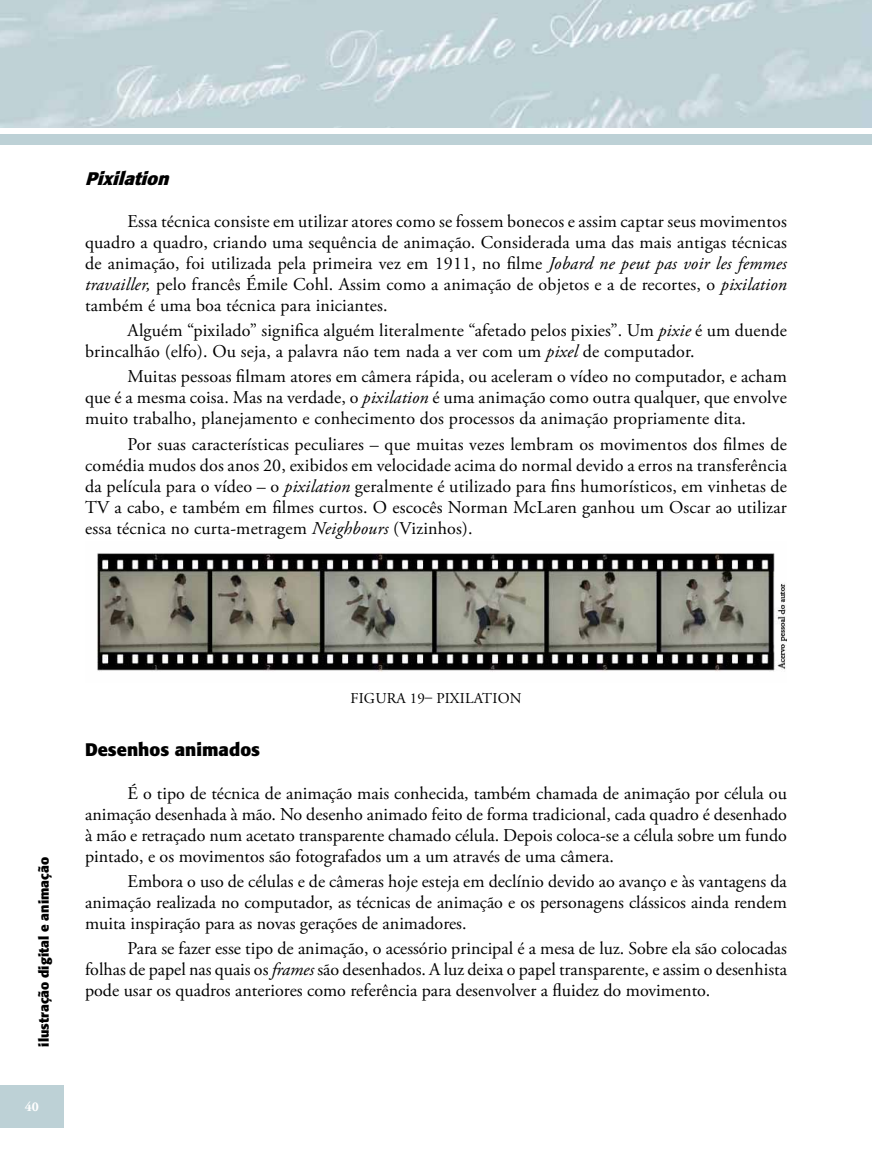
<style>
.page{position:relative;width:872px;height:1170px;background:#fff}
.page>*{position:absolute;margin:0;border:0;box-sizing:border-box;transform-origin:0 0}
.t1{font:18px/21px "Adobe Garamond Pro";letter-spacing:.01em;color:#000;text-align:justify}
.t2{font:700 18px "Formata";color:#000}
.t3{font:italic 700 18px "Formata";color:#000}
.t4{font:15px "Adobe Garamond Pro";color:#000}
.t5{font:700 13.5px "Formata";color:#000}
.t6{font:700 13.5px "Adobe Garamond Pro";color:#fff}
.s1{font-style:italic}
</style>
<div class="page">
<div style="left:0;top:134px;width:872px;height:11px;background:#bdd1d6"></div>
<div style="left:0;top:1084px;width:64px;height:43px;background:#bdd1d6"></div>
<img style="left:0;top:0;width:872px;height:127px">
<img style="left:97px;top:553px;width:690px;height:119px">
<p class="t3" style="left:85px;top:167px;width:91px">Pixilation</p>
<p class="t1" style="left:85px;top:211px;width:703px;text-indent:43px">Essa técnica consiste em utilizar atores como se fossem bonecos e assim captar seus movimentos quadro a quadro, criando uma sequência de animação. Considerada uma das mais antigas técnicas de animação, foi utilizada pela primeira vez em 1911, no filme <span class="s1">Jobard ne peut pas voir les femmes travailler,</span> pelo francês Émile Cohl. Assim como a animação de objetos e a de recortes, o <span class="s1">pixilation </span>também é uma boa técnica para iniciantes.</p>
<p class="t1" style="left:85px;top:320px;width:703px;text-indent:43px">Alguém “pixilado” significa alguém literalmente “afetado pelos pixies”. Um <span class="s1">pixie</span> é um duende brincalhão (elfo). Ou seja, a palavra não tem nada a ver com um <span class="s1">pixel</span> de computador.</p>
<p class="t1" style="left:85px;top:367px;width:703px;text-indent:43px">Muitas pessoas filmam atores em câmera rápida, ou aceleram o vídeo no computador, e acham que é a mesma coisa. Mas na verdade, o <span class="s1">pixilation</span> é uma animação como outra qualquer, que envolve muito trabalho, planejamento e conhecimento dos processos da animação propriamente dita.</p>
<p class="t1" style="left:85px;top:434px;width:703px;text-indent:43px">Por suas características peculiares – que muitas vezes lembram os movimentos dos filmes de comédia mudos dos anos 20, exibidos em velocidade acima do normal devido a erros na transferência da película para o vídeo – o <span class="s1">pixilation</span> geralmente é utilizado para fins humorísticos, em vinhetas de TV a cabo, e também em filmes curtos. O escocês Norman McLaren ganhou um Oscar ao utilizar essa técnica no curta-metragem <span class="s1">Neighbours</span> (Vizinhos).</p>
<p class="t5" style="left:36px;top:1046px;width:191px;rotate:-90deg">ilustração digital e animação</p>
<p class="t6" style="left:25px;top:1098px;width:16px">40</p>
<p class="t4" style="left:350px;top:689px;width:19px">Figura</p>
<p class="t4" style="left:410px;top:689px;width:45px">19– Pixilation</p>
<p class="t2" style="left:85px;top:738px;width:177px">Desenhos animados</p>
<p class="t1" style="left:85px;top:782px;width:703px;text-indent:43px">É o tipo de técnica de animação mais conhecida, também chamada de animação por célula ou animação desenhada à mão. No desenho animado feito de forma tradicional, cada quadro é desenhado à mão e retraçado num acetato transparente chamado célula. Depois coloca-se a célula sobre um fundo pintado, e os movimentos são fotografados um a um através de uma câmera.</p>
<p class="t1" style="left:85px;top:871px;width:703px;text-indent:43px">Embora o uso de células e de câmeras hoje esteja em declínio devido ao avanço e às vantagens da animação realizada no computador, as técnicas de animação e os personagens clássicos ainda rendem muita inspiração para as novas gerações de animadores.</p>
<p class="t1" style="left:85px;top:938px;width:703px;text-indent:43px">Para se fazer esse tipo de animação, o acessório principal é a mesa de luz. Sobre ela são colocadas folhas de papel nas quais os <span class="s1">frames</span> são desenhados. A luz deixa o papel transparente, e assim o desenhista pode usar os quadros anteriores como referência para desenvolver a fluidez do movimento.</p>
</div>
